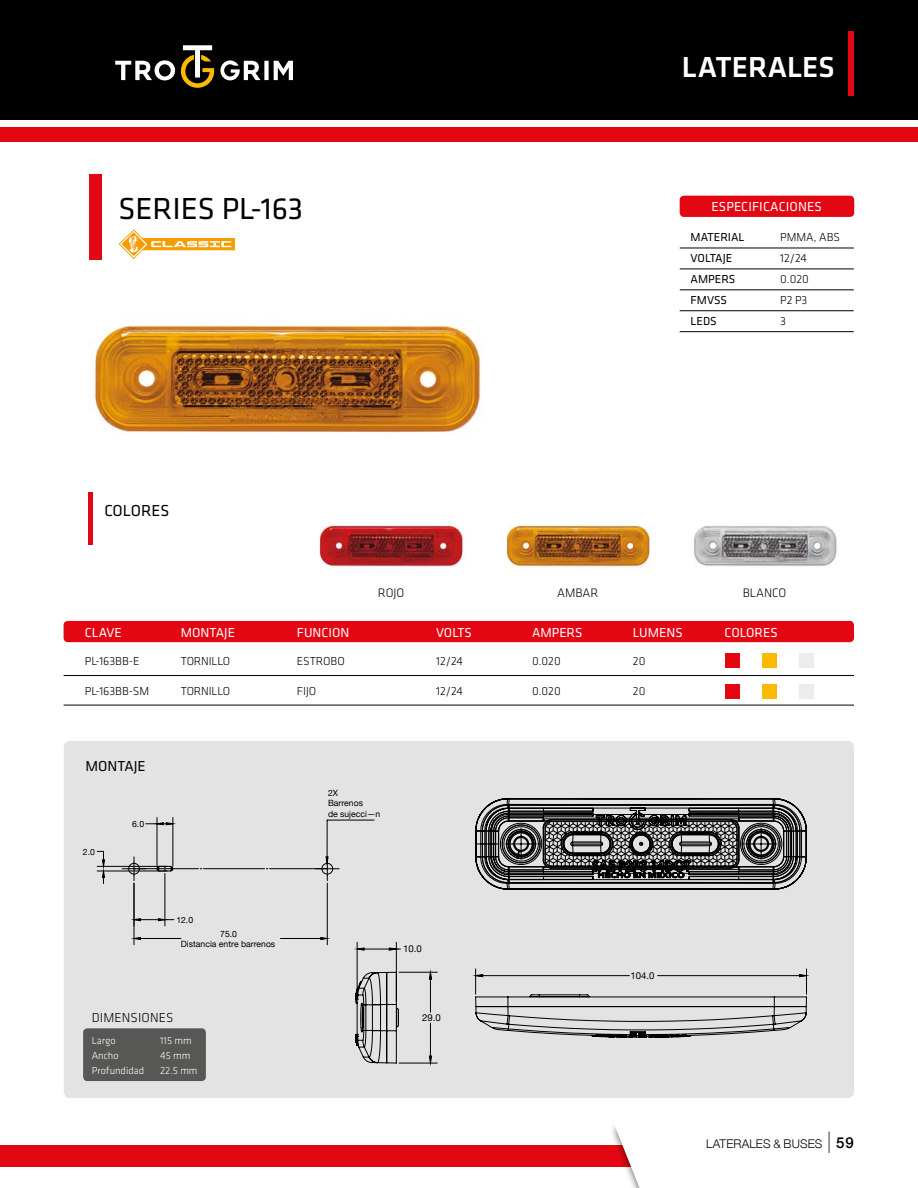
<style>
.page{position:relative;width:918px;height:1188px;background:#fff}
.page>*{position:absolute;margin:0;border:0;box-sizing:border-box;transform-origin:0 0}
.t1{font:31.5px "Klavika CH";color:#000}
.t2{font:500 30px "Klavika CH";color:#fff}
.t3{font:16.5px "Klavika CH";color:#000}
.t4{font:15px "Klavika CH";color:#000}
.t5{font:500 15px "Helvetica Neue";color:#000}
.t6{font:13.5px "Klavika CH";color:#fff}
.t7{font:300 13.5px "Klavika CH";letter-spacing:.01em;color:#000}
.t8{font:300 12.75px "Klavika CH";color:#000}
.t9{font:300 12px/21px "Klavika CH";letter-spacing:-.005em;color:#000}
.t10{font:12px/21px "Klavika CH";color:#000}
.t11{font:300 12px "Helvetica Neue";letter-spacing:.01em;color:#000}
.t12{font:300 10.5px/15px "Klavika CH";color:#fff}
.t13{font:9.6px "Helvetica Neue";color:#000}
.t14{font:9.6px "Helvetica Neue";color:#020203}
.t15{font:8.7px/10.4px "Helvetica Neue";color:#000;text-align:center}
.t16{font:8.7px "Helvetica Neue";color:#020203}
.s1{font-weight:100;font-size:29.7px}
</style>
<div class="page">
<div style="left:0;top:1146px;width:727px;height:21px;background:#e30613"></div>
<div style="left:0;top:0;width:918px;height:119px;background:#000"></div>
<svg style="left:115px;top:60px;width:60px;height:20px"></svg>
<svg style="left:220px;top:60px;width:73px;height:20px"></svg>
<svg style="left:181px;top:45px;width:33px;height:43px"></svg>
<svg style="left:610px;top:1126px;width:117px;height:62px"></svg>
<div style="left:0;top:127px;width:918px;height:15px;background:#e30613"></div>
<div style="left:848px;top:31px;width:5px;height:65px;background:#e30613"></div>
<img style="left:94px;top:325px;width:388px;height:108px">
<div style="left:64px;top:621px;width:790px;height:21px;background:#e30613;border-radius:4px"></div>
<hr style="left:64px;top:675px;width:790px;height:1px;background:#000">
<hr style="left:64px;top:705px;width:790px;height:1px;background:#000">
<div style="left:89px;top:174px;width:12px;height:85px;background:#e30613"></div>
<div style="left:680px;top:196px;width:174px;height:21px;background:#e30613;border-radius:4px"></div>
<hr style="left:680px;top:248px;width:174px;height:1px;background:#000">
<hr style="left:680px;top:269px;width:174px;height:1px;background:#000">
<hr style="left:680px;top:290px;width:174px;height:1px;background:#000">
<hr style="left:680px;top:310px;width:174px;height:1px;background:#000">
<hr style="left:680px;top:331px;width:174px;height:1px;background:#000">
<div style="left:725px;top:684px;width:14px;height:15px;background:#e30613"></div>
<div style="left:725px;top:653px;width:14px;height:15px;background:#e30613"></div>
<div style="left:762px;top:684px;width:15px;height:15px;background:#fbba00"></div>
<div style="left:762px;top:653px;width:15px;height:15px;background:#fbba00"></div>
<div style="left:799px;top:653px;width:15px;height:15px;background:#ececec"></div>
<div style="left:799px;top:684px;width:15px;height:15px;background:#ececec"></div>
<div style="left:64px;top:741px;width:790px;height:357px;background:#e3e3e3;border-radius:6px"></div>
<hr style="left:89px;top:493px;width:4px;height:52px;background:#e30613">
<img style="left:319px;top:525px;width:145px;height:42px">
<img style="left:694px;top:526px;width:143px;height:41px">
<img style="left:506px;top:525px;width:145px;height:44px">
<svg style="left:119px;top:229px;width:116px;height:30px"></svg>
<div style="left:83px;top:1028px;width:123px;height:53px;background:#575756;border-radius:4px"></div>
<svg style="left:475px;top:798px;width:332px;height:92px"></svg>
<svg style="left:475px;top:969px;width:332px;height:69px"></svg>
<hr style="left:327px;top:820px;width:1px;height:43px;background:#000">
<hr style="left:327px;top:820px;width:47px;height:1px;background:#000">
<hr style="left:173px;top:817px;width:1px;height:49px;background:#000">
<hr style="left:157px;top:817px;width:1px;height:49px;background:#000">
<hr style="left:165px;top:874px;width:1px;height:52px;background:#000">
<hr style="left:97px;top:871px;width:70px;height:1px;background:#000">
<hr style="left:97px;top:866px;width:70px;height:1px;background:#000">
<hr style="left:280px;top:938px;width:47px;height:1px;background:#000">
<hr style="left:134px;top:938px;width:47px;height:1px;background:#000">
<hr style="left:327px;top:883px;width:1px;height:62px;background:#000">
<hr style="left:134px;top:883px;width:1px;height:62px;background:#000">
<svg style="left:97px;top:851px;width:8px;height:33px"></svg>
<svg style="left:321px;top:937px;width:7px;height:3px"></svg>
<svg style="left:134px;top:937px;width:7px;height:3px"></svg>
<svg style="left:122px;top:822px;width:217px;height:99px"></svg>
<hr style="left:430px;top:972px;width:1px;height:40px;background:#000">
<hr style="left:430px;top:1023px;width:1px;height:40px;background:#000">
<hr style="left:399px;top:972px;width:38px;height:1px;background:#000">
<hr style="left:399px;top:1063px;width:38px;height:1px;background:#000">
<hr style="left:396px;top:942px;width:1px;height:60px;background:#000">
<hr style="left:357px;top:942px;width:1px;height:58px;background:#000">
<svg style="left:429px;top:972px;width:3px;height:8px"></svg>
<svg style="left:429px;top:1056px;width:3px;height:7px"></svg>
<svg style="left:355px;top:948px;width:45px;height:116px"></svg>
<h2 class="t2" style="left:682px;top:51px;width:154px">LATERALES</h2>
<h1 class="t1" style="left:119px;top:192px;width:186px">SERIES PL-163</h1>
<p class="t6" style="left:712px;top:200px;width:112px">ESPECIFICACIONES</p>
<p class="t10" style="left:691px;top:227px;width:55px">MATERIAL<br>VOLTAJE<br>AMPERS<br>FMVSS<br>LEDS</p>
<p class="t9" style="left:780px;top:227px;width:61px">PMMA, ABS<br>12/24<br>0.020<br>P2 P3<br>3</p>
<h3 class="t3" style="left:104px;top:502px;width:66px">COLORES</h3>
<p class="t8" style="left:378px;top:586px;width:28px">ROJO</p>
<p class="t8" style="left:557px;top:586px;width:43px">AMBAR</p>
<p class="t8" style="left:743px;top:586px;width:45px">BLANCO</p>
<p class="t6" style="left:85px;top:625px;width:38px">CLAVE</p>
<p class="t6" style="left:181px;top:625px;width:56px">MONTAJE</p>
<p class="t6" style="left:297px;top:625px;width:54px">FUNCION</p>
<p class="t6" style="left:436px;top:625px;width:37px">VOLTS</p>
<p class="t6" style="left:532px;top:625px;width:52px">AMPERS</p>
<p class="t6" style="left:633px;top:625px;width:51px">LUMENS</p>
<p class="t9" style="left:85px;top:650px;width:56px">PL-163BB-E</p>
<p class="t9" style="left:85px;top:680px;width:66px">PL-163BB-SM</p>
<p class="t9" style="left:181px;top:650px;width:51px">TORNILLO</p>
<p class="t9" style="left:181px;top:680px;width:51px">TORNILLO</p>
<p class="t9" style="left:297px;top:650px;width:49px">ESTROBO</p>
<p class="t9" style="left:297px;top:680px;width:21px">FIJO</p>
<p class="t9" style="left:436px;top:650px;width:28px">12/24</p>
<p class="t9" style="left:436px;top:680px;width:28px">12/24</p>
<p class="t9" style="left:532px;top:650px;width:30px">0.020</p>
<p class="t9" style="left:532px;top:680px;width:30px">0.020</p>
<p class="t9" style="left:633px;top:650px;width:14px">20</p>
<p class="t9" style="left:633px;top:680px;width:14px">20</p>
<p class="t6" style="left:725px;top:625px;width:55px">COLORES</p>
<p class="t4" style="left:86px;top:757px;width:62px">MONTAJE</p>
<p class="t16" style="left:83px;top:845px;width:14px">2.0</p>
<p class="t15" style="left:132px;top:819px;width:14px">6.0</p>
<p class="t15" style="left:176px;top:915px;width:18px">12.0</p>
<p class="t15" style="left:181px;top:929px;width:96px">75.0<br>Distancia entre barrenos</p>
<p class="t7" style="left:92px;top:1010px;width:83px">DIMENSIONES</p>
<p class="t12" style="left:92px;top:1033px;width:54px">Largo<br>Ancho<br>Profundidad</p>
<p class="t12" style="left:160px;top:1033px;width:39px">115 mm<br>45 mm<br>22.5 mm</p>
<p class="t15" style="left:328px;top:788px;width:54px;text-align:left">2X<br>Barrenos<br>de sujecci—n</p>
<p class="t13" style="left:403px;top:942px;width:20px">10.0</p>
<p class="t13" style="left:422px;top:1011px;width:20px">29.0</p>
<p class="t14" style="left:630px;top:969px;width:26px">104.0</p>
<p class="t11" style="left:706px;top:1134px;width:118px">LATERALES &amp; BUSES</p>
<p class="t5" style="left:828px;top:1131px;width:27px"><span class="s1">I</span> 59</p>
</div>
